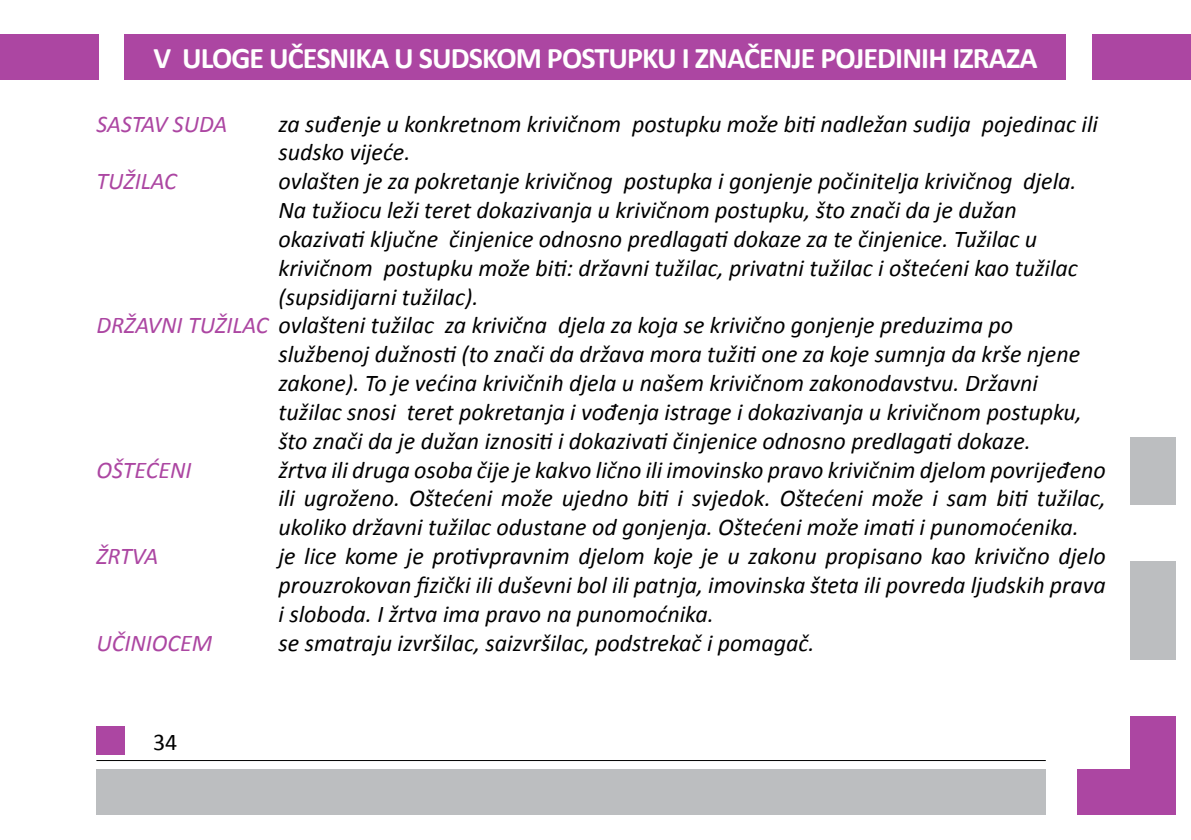
<style>
.page{position:relative;width:1191px;height:840px;background:#fff}
.page>*{position:absolute;margin:0;border:0;box-sizing:border-box;transform-origin:0 0}
.t1{font:700 30px "Calibri";letter-spacing:-.03em;color:#fff}
.t2{font:italic 24px/28.8px "Calibri";color:#000;text-align:justify}
.t3{font:italic 24px "Calibri";color:#ac46a2}
.t4{font:24px "Calibri";color:#000}
.s1{color:#ac46a2}
</style>
<div class="page">
<div style="left:96px;top:726px;width:29px;height:28px;background:#ac46a2"></div>
<hr style="left:96px;top:759px;width:949px;height:1px;background:#000">
<div style="left:1077px;top:768px;width:98px;height:46px;background:#ac46a2"></div>
<div style="left:1130px;top:715px;width:45px;height:99px;background:#ac46a2"></div>
<div style="left:1130px;top:560px;width:45px;height:99px;background:#bcbec0"></div>
<div style="left:1130px;top:437px;width:45px;height:67px;background:#bcbec0"></div>
<div style="left:96px;top:768px;width:950px;height:46px;background:#bcbec0"></div>
<div style="left:0;top:34px;width:98px;height:45px;background:#ac46a2"></div>
<div style="left:1092px;top:34px;width:99px;height:45px;background:#ac46a2"></div>
<div style="left:125px;top:34px;width:941px;height:45px;background:#ac46a2"></div>
<p class="t1" style="left:153px;top:39px;width:885px">V ULOGE UČESNIKA U SUDSKOM POSTUPKU I ZNAČENJE POJEDINIH IZRAZA</p>
<p class="t3" style="left:96px;top:109px;width:132px">SASTAV SUDA</p>
<p class="t2" style="left:278px;top:108px;width:821px">za suđenje u konkretnom krivičnom postupku može biti nadležan sudija pojedinac ili sudsko vijeće.</p>
<p class="t3" style="left:96px;top:166px;width:82px">TUŽILAC</p>
<p class="t2" style="left:278px;top:165px;width:799px">ovlašten je za pokretanje krivičnog postupka i gonjenje počinitelja krivičnog djela.</p>
<p class="t2" style="left:278px;top:194px;width:740px">Na tužiocu leži teret dokazivanja u krivičnom postupku, što znači da je dužan</p>
<p class="t2" style="left:278px;top:223px;width:760px">okazivati ključne činjenice odnosno predlagati dokaze za te činjenice. Tužilac u</p>
<p class="t2" style="left:278px;top:252px;width:801px">krivičnom postupku može biti: državni tužilac, privatni tužilac i oštećeni kao tužilac</p>
<p class="t2" style="left:278px;top:281px;width:201px">(supsidijarni tužilac).</p>
<p class="t2" style="left:96px;top:309px;width:918px"><span class="s1">DRŽAVNI TUŽILAC</span> ovlašteni tužilac za krivična djela za koja se krivično gonjenje preduzima po</p>
<p class="t2" style="left:278px;top:338px;width:803px">službenoj dužnosti (to znači da država mora tužiti one za koje sumnja da krše njene</p>
<p class="t2" style="left:278px;top:367px;width:761px">zakone). To je većina krivičnih djela u našem krivičnom zakonodavstvu. Državni</p>
<p class="t2" style="left:278px;top:396px;width:805px">tužilac snosi teret pokretanja i vođenja istrage i dokazivanja u krivičnom postupku,</p>
<p class="t2" style="left:278px;top:425px;width:754px">što znači da je dužan iznositi i dokazivati činjenice odnosno predlagati dokaze.</p>
<p class="t3" style="left:96px;top:454px;width:97px">OŠTEĆENI</p>
<p class="t2" style="left:278px;top:453px;width:829px">žrtva ili druga osoba čije je kakvo lično ili imovinsko pravo krivičnim djelom povrijeđeno ili ugroženo. Oštećeni može ujedno biti i svjedok. Oštećeni može i sam biti tužilac, ukoliko državni tužilac odustane od gonjenja. Oštećeni može imati i punomoćenika.</p>
<p class="t3" style="left:96px;top:541px;width:63px">ŽRTVA</p>
<p class="t2" style="left:278px;top:540px;width:829px">je lice kome je protivpravnim djelom koje je u zakonu propisano kao krivično djelo prouzrokovan fizički ili duševni bol ili patnja, imovinska šteta ili povreda ljudskih prava i sloboda. I žrtva ima pravo na punomoćnika.</p>
<p class="t3" style="left:96px;top:627px;width:117px">UČINIOCEM</p>
<p class="t2" style="left:278px;top:626px;width:537px">se smatraju izvršilac, saizvršilac, podstrekač i pomagač.</p>
<p class="t4" style="left:153px;top:726px;width:26px">34</p>
</div>
